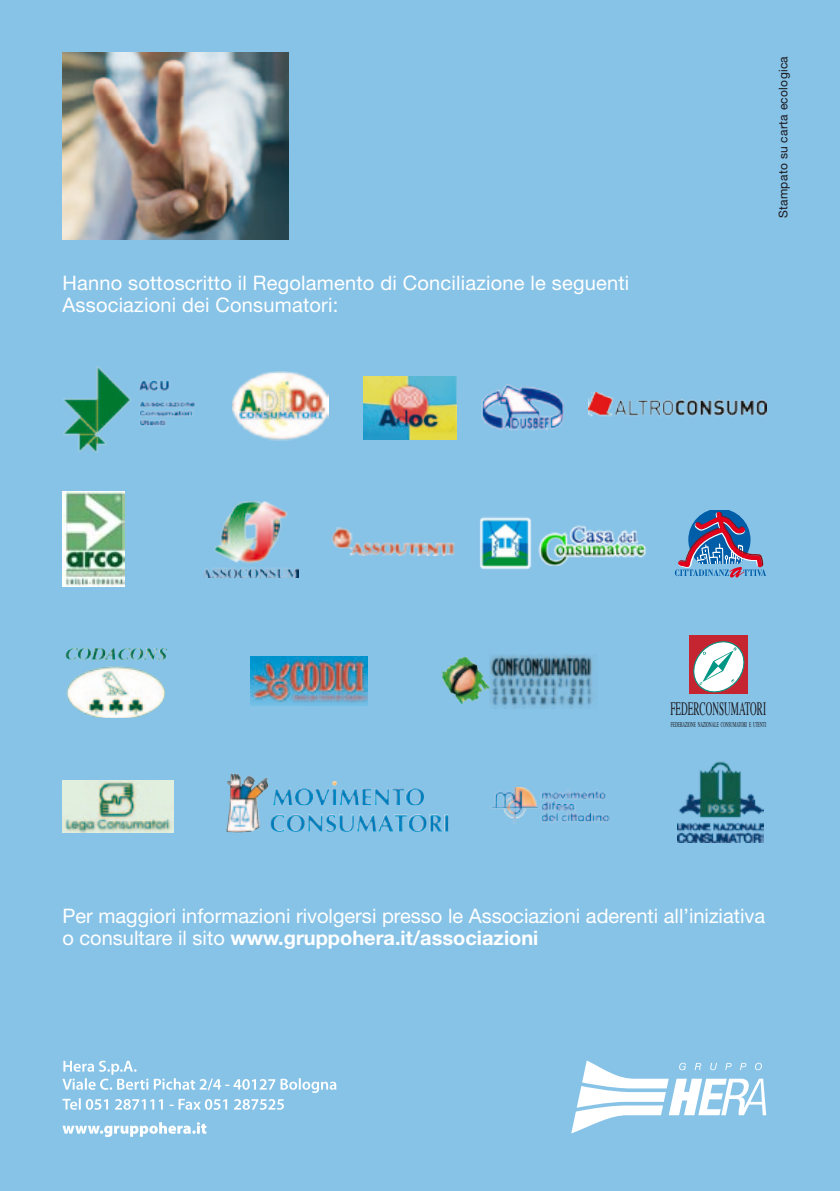
<style>
.page{position:relative;width:840px;height:1191px;background:#fff}
.page>*{position:absolute;margin:0;border:0;box-sizing:border-box;transform-origin:0 0}
.t1{font:20px/22px "Helvetica Neue";letter-spacing:.01em;color:#fff}
.t2{font:18.8px "Times";color:#1a171c;scale:.49 1}
.t3{font:12px "Helvetica Neue LT Std";letter-spacing:.025em;color:#1a171c}
.t4{font:7.4px "Times";color:#1a171c;scale:.49 1}
.s1{font-weight:700}
</style>
<div class="page">
<div style="left:0;top:0;width:839px;height:1191px;background:#87c3e7"></div>
<img style="left:62px;top:52px;width:226px;height:188px">
<img style="left:363px;top:376px;width:93px;height:63px">
<svg style="left:674px;top:510px;width:91px;height:68px"></svg>
<img style="left:489px;top:654px;width:104px;height:54px">
<img style="left:442px;top:657px;width:47px;height:47px">
<img style="left:251px;top:656px;width:116px;height:49px">
<img style="left:74px;top:647px;width:42px;height:13px">
<div style="left:689px;top:635px;width:58px;height:59px;background:#c42531"></div>
<svg style="left:693px;top:638px;width:55px;height:56px"></svg>
<img style="left:62px;top:781px;width:111px;height:51px">
<img style="left:677px;top:761px;width:86px;height:81px">
<svg style="left:62px;top:1122px;width:144px;height:15px"></svg>
<svg style="left:62px;top:1060px;width:274px;height:49px"></svg>
<svg style="left:571px;top:1060px;width:194px;height:73px"></svg>
<img style="left:232px;top:371px;width:96px;height:70px">
<img style="left:481px;top:384px;width:83px;height:47px">
<img style="left:588px;top:393px;width:177px;height:24px">
<img style="left:62px;top:492px;width:63px;height:94px">
<img style="left:204px;top:501px;width:94px;height:76px">
<img style="left:480px;top:517px;width:167px;height:53px">
<img style="left:490px;top:787px;width:119px;height:37px">
<img style="left:63px;top:366px;width:133px;height:87px">
<img style="left:331px;top:527px;width:124px;height:29px">
<img style="left:226px;top:773px;width:42px;height:59px">
<p class="t1" style="left:62px;top:271px;width:568px">Hanno sottoscritto il Regolamento di Conciliazione le seguenti<br>Associazioni dei Consumatori:</p>
<p class="t3" style="left:775px;top:218px;width:163px;rotate:-90deg">Stampato su carta ecologica</p>
<p class="t2" style="left:670px;top:691px;width:197px">FEDERCONSUMATORI</p>
<p class="t4" style="left:670px;top:717px;width:196px">FEDERAZIONE NAZIONALE CONSUMATORI E UTENTI</p>
<p class="t1" style="left:62px;top:904px;width:704px">Per maggiori informazioni rivolgersi presso le Associazioni aderenti all’iniziativa o consultare il sito <span class="s1">www.gruppohera.it/associazioni</span></p>
</div>
